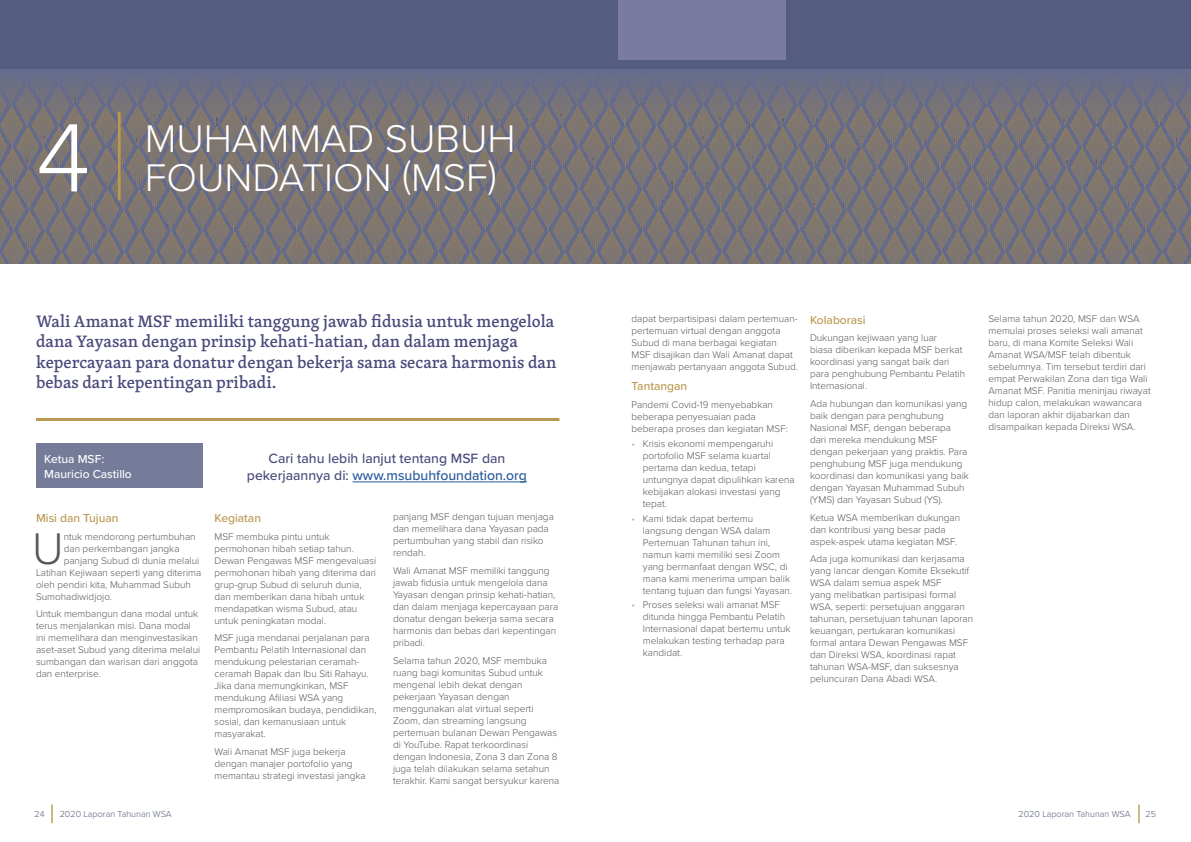
<style>
.page{position:relative;width:1191px;height:842px;background:#fff}
.page>*{position:absolute;margin:0;border:0;box-sizing:border-box;transform-origin:0 0}
.t1{font:300 100.6px "Proxima Nova";color:#fff}
.t2{font:300 46px "Proxima Nova";color:#575756}
.t3{font:300 40px "Proxima Nova";color:#fff}
.t4{font:500 17px/20.4px "Skolar Latin";color:#4a4a7c}
.t5{font:500 14px/16.8px "Proxima Nova";color:#4a4a7c;text-align:center}
.t6{font:500 12px "Proxima Nova";color:#ba9850}
.t7{font:500 12px/14.4px "Proxima Nova";color:#fff}
.t8{font:300 10px/12px "Proxima Nova";color:#575756}
.t9{font:300 9px "Proxima Nova";color:#545c80}
.s1{color:#275b9b}
.s2{color:#c8ad73}
</style>
<div class="page">
<div style="left:0;top:0;width:1191px;height:69px;background:#545c80"></div>
<svg style="left:51px;top:805px;width:2px;height:18px"></svg>
<svg style="left:1138px;top:805px;width:1px;height:18px"></svg>
<div style="left:619px;top:0;width:167px;height:60px;background:#7b7b9f"></div>
<img style="left:0;top:69px;width:1191px;height:195px">
<hr style="left:36px;top:418px;width:523px;height:3px;background:#ba9850">
<div style="left:36px;top:444px;width:166px;height:44px;background:#757b98"></div>
<hr style="left:118px;top:112px;width:3px;height:88px;background:#ba9850">
<hr style="left:352px;top:481px;width:175px;height:1px;background:#275b9b">
<h1 class="t1" style="left:36px;top:83px;width:32px">1</h1>
<h1 class="t1" style="left:36px;top:83px;width:56px">4</h1>
<h3 class="t3" style="left:145px;top:109px;width:372px">MUHAMMAD SUBUH</h3>
<h3 class="t3" style="left:176px;top:109px;width:64px">AIN</h3>
<h3 class="t3" style="left:145px;top:148px;width:353px">FOUNDATION (MSF)</h3>
<h3 class="t3" style="left:145px;top:148px;width:171px">HEADING</h3>
<h3 class="t4" style="left:36px;top:310px;width:522px">Wali Amanat MSF memiliki tanggung jawab fidusia untuk mengelola dana Yayasan dengan prinsip kehati-hatian, dan dalam menjaga kepercayaan para donatur dengan bekerja sama secara harmonis dan bebas dari kepentingan pribadi.</h3>
<p class="t7" style="left:44px;top:452px;width:89px">Ketua MSF:<br>Mauricio Castillo</p>
<p class="t6" style="left:36px;top:509px;width:84px">Misi dan Tujuan</p>
<h2 class="t2" style="left:32px;top:514px;width:33px">U</h2>
<p class="t8" style="left:64px;top:530px;width:133px">ntuk mendorong pertumbuhan</p>
<p class="t8" style="left:64px;top:542px;width:117px">dan perkembangan jangka</p>
<p class="t8" style="left:64px;top:554px;width:137px">panjang Subud di dunia melalui</p>
<p class="t8" style="left:36px;top:566px;width:167px">Latihan Kejiwaan seperti yang diterima</p>
<p class="t8" style="left:36px;top:578px;width:156px">oleh pendiri kita, Muhammad Subuh</p>
<p class="t8" style="left:36px;top:590px;width:78px">Sumohadiwidjojo.</p>
<p class="t8" style="left:36px;top:607px;width:166px">Untuk membangun dana modal untuk terus menjalankan misi. Dana modal ini memelihara dan menginvestasikan aset-aset Subud yang diterima melalui sumbangan dan warisan dari anggota dan enterprise.</p>
<h3 class="t5" style="left:247px;top:449px;width:281px">Cari tahu lebih lanjut tentang MSF dan pekerjaannya di: <span class="s1">www.msubuhfoundation.org</span></h3>
<p class="t6" style="left:214px;top:509px;width:48px">Kegiatan</p>
<p class="t8" style="left:214px;top:530px;width:163px">MSF membuka pintu untuk permohonan hibah setiap tahun.<br>Dewan Pengawas MSF mengevaluasi permohonan hibah yang diterima dari grup-grup Subud di seluruh dunia, dan memberikan dana hibah untuk mendapatkan wisma Subud, atau untuk peningkatan modal.</p>
<p class="t8" style="left:214px;top:631px;width:163px">MSF juga mendanai perjalanan para<br>Pembantu Pelatih Internasional dan mendukung pelestarian ceramah&shy;ceramah Bapak dan Ibu Siti Rahayu.<br>Jika dana memungkinkan, MSF mendukung Afiliasi WSA yang mempromosikan budaya, pendidikan, sosial, dan kemanusiaan untuk masyarakat.</p>
<p class="t8" style="left:214px;top:745px;width:153px">Wali Amanat MSF juga bekerja dengan manajer portofolio yang memantau strategi investasi jangka</p>
<p class="t8" style="left:393px;top:510px;width:162px">panjang MSF dengan tujuan menjaga dan memelihara dana Yayasan pada pertumbuhan yang stabil dan risiko rendah.</p>
<p class="t8" style="left:393px;top:564px;width:167px">Wali Amanat MSF memiliki tanggung jawab fidusia untuk mengelola dana<br>Yayasan dengan prinsip kehati-hatian, dan dalam menjaga kepercayaan para donatur dengan bekerja sama secara harmonis dan bebas dari kepentingan pribadi.</p>
<p class="t8" style="left:393px;top:654px;width:168px">Selama tahun 2020, MSF membuka ruang bagi komunitas Subud untuk mengenal lebih dekat dengan pekerjaan Yayasan dengan menggunakan alat virtual seperti<br>Zoom, dan streaming langsung pertemuan bulanan Dewan Pengawas di YouTube. Rapat terkoordinasi dengan Indonesia, Zona 3 dan Zona 8 juga telah dilakukan selama setahun terakhir. Kami sangat bersyukur karena</p>
<p class="t8" style="left:631px;top:312px;width:168px">dapat berpartisipasi dalam pertemuan&shy;pertemuan virtual dengan anggota Subud di mana berbagai kegiatan MSF disajikan dan Wali Amanat dapat menjawab pertanyaan anggota Subud.</p>
<p class="t6" style="left:631px;top:377px;width:57px">Tantangan</p>
<p class="t8" style="left:631px;top:398px;width:158px">Pandemi Covid-19 menyebabkan beberapa penyesuaian pada beberapa proses dan kegiatan MSF:</p>
<p class="t8" style="left:643px;top:437px;width:153px;text-indent:-11px"><span class="s2">•</span> Krisis ekonomi mempengaruhi portofolio MSF selama kuartal pertama dan kedua, tetapi untungnya dapat dipulihkan karena kebijakan alokasi investasi yang tepat.</p>
<p class="t8" style="left:643px;top:512px;width:151px;text-indent:-11px"><span class="s2">•</span> Kami tidak dapat bertemu langsung dengan WSA dalam<br>Pertemuan Tahunan tahun ini, namun kami memiliki sesi Zoom yang bermanfaat dengan WSC, di mana kami menerima umpan balik tentang tujuan dan fungsi Yayasan.</p>
<p class="t8" style="left:643px;top:598px;width:149px;text-indent:-11px"><span class="s2">•</span> Proses seleksi wali amanat MSF ditunda hingga Pembantu Pelatih<br>Internasional dapat bertemu untuk melakukan testing terhadap para kandidat.</p>
<p class="t6" style="left:810px;top:311px;width:57px">Kolaborasi</p>
<p class="t8" style="left:810px;top:331px;width:157px">Dukungan kejiwaan yang luar<br>biasa diberikan kepada MSF berkat koordinasi yang sangat baik dari para penghubung Pembantu Pelatih<br>Internasional.</p>
<p class="t8" style="left:810px;top:397px;width:160px">Ada hubungan dan komunikasi yang baik dengan para penghubung<br>Nasional MSF, dengan beberapa dari mereka mendukung MSF dengan pekerjaan yang praktis. Para penghubung MSF juga mendukung koordinasi dan komunikasi yang baik dengan Yayasan Muhammad Subuh (YMS) dan Yayasan Subud (YS).</p>
<p class="t8" style="left:810px;top:511px;width:152px">Ketua WSA memberikan dukungan dan kontribusi yang besar pada aspek-aspek utama kegiatan MSF.</p>
<p class="t8" style="left:810px;top:552px;width:165px">Ada juga komunikasi dan kerjasama yang lancar dengan Komite Eksekutif WSA dalam semua aspek MSF<br>yang melibatkan partisipasi formal WSA, seperti: persetujuan anggaran tahunan, persetujuan tahunan laporan keuangan, pertukaran komunikasi formal antara Dewan Pengawas MSF dan Direksi WSA, koordinasi rapat tahunan WSA-MSF, dan suksesnya peluncuran Dana Abadi WSA.</p>
<p class="t8" style="left:988px;top:312px;width:164px">Selama tahun 2020, MSF dan WSA memulai proses seleksi wali amanat baru, di mana Komite Seleksi Wali Amanat WSA/MSF telah dibentuk sebelumnya. Tim tersebut terdiri dari empat Perwakilan Zona dan tiga Wali Amanat MSF. Panitia meninjau riwayat hidup calon, melakukan wawancara dan laporan akhir dijabarkan dan disampaikan kepada Direksi WSA.</p>
<p class="t9" style="left:35px;top:807px;width:12px">24</p>
<p class="t9" style="left:60px;top:807px;width:113px">2020 Laporan Tahunan WSA</p>
<p class="t9" style="left:1018px;top:807px;width:113px">2020 Laporan Tahunan WSA</p>
<p class="t9" style="left:1145px;top:807px;width:12px">25</p>
</div>
